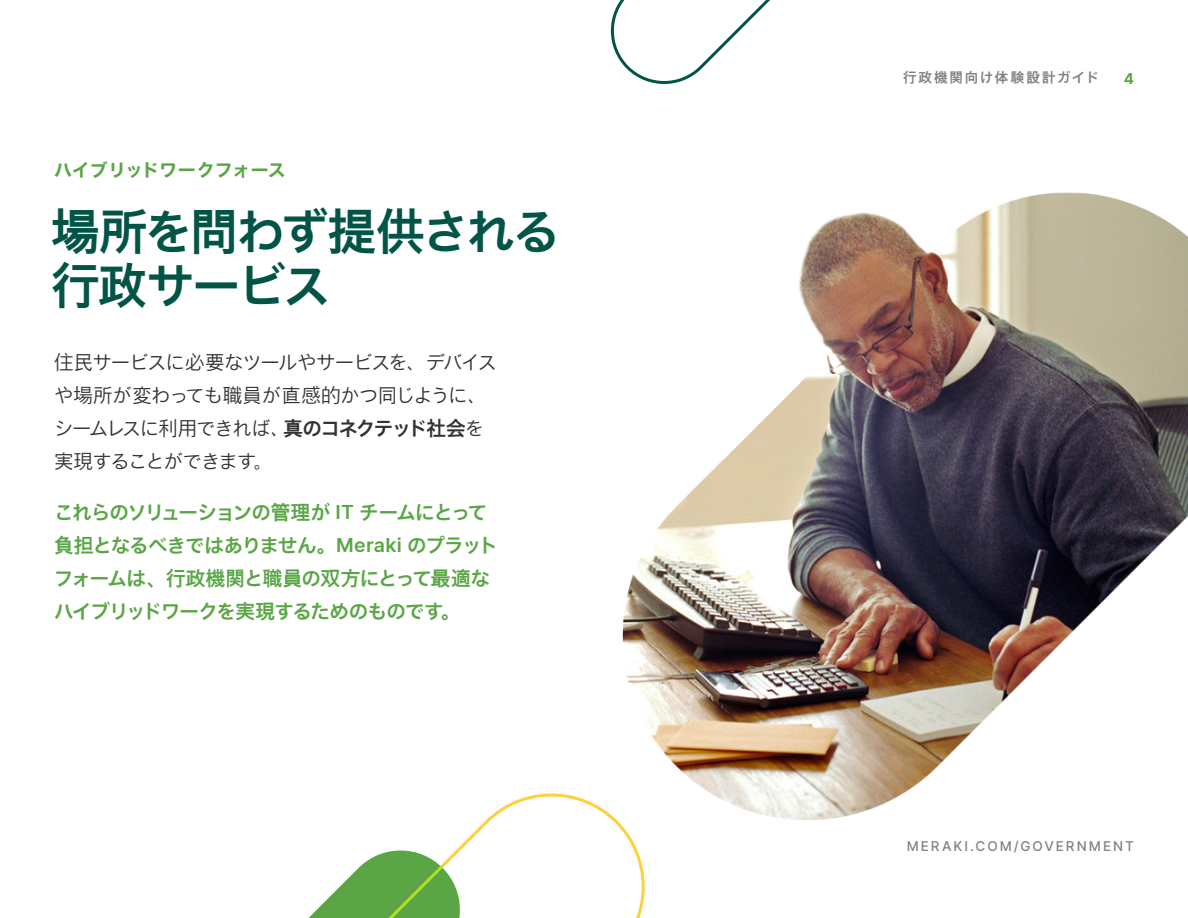
<style>
.page{position:relative;width:1188px;height:918px;background:#fff}
.page>*{position:absolute;margin:0;border:0;box-sizing:border-box;transform-origin:0 0}
._2_-_Heading{font:48px/54px "Cisco Sans JPN Medium";letter-spacing:-.05em;color:#025546}
.P1{font:19.5px/33px "Cisco Sans JPN Medium";letter-spacing:-.045em;color:#5aa646}
.P1-2{font:19.5px/33px "Cisco Sans JPN Light";letter-spacing:-.055em;color:#333}
._5_-_Heading{font:18px "Cisco Sans JPN Bold";letter-spacing:-.005em;color:#5aa646}
.t1{font:700 15px "Inter";color:#5aa646}
.t2{font:500 13.5px "Inter";letter-spacing:.15em;color:#808285}
.t3{font:13.5px "Cisco Sans JPN Medium";letter-spacing:.13em;color:#808285}
.s1{font-family:"Cisco Sans JPN Medium"}
.s2{font-family:"Inter";font-weight:600}
</style>
<div class="page">
<img style="left:622px;top:192px;width:566px;height:628px">
<svg style="left:610px;top:0;width:160px;height:84px"></svg>
<svg style="left:308px;top:786px;width:348px;height:132px"></svg>
<p class="_5_-_Heading" style="left:54px;top:158px;width:233px">ハイブリッドワークフォース</p>
<p class="_2_-_Heading" style="left:51px;top:206px;width:511px">場所を問わず提供される行政サービス</p>
<p class="P1-2" style="left:54px;top:347px;width:445px">住民サービスに必要なツールやサービスを、デバイスや場所が変わっても職員が直感的かつ同じように、シームレスに利用できれば、<span class="s1">真のコネクテッド社会</span>を実現することができます。</p>
<p class="P1" style="left:54px;top:496px;width:445px">これらのソリューションの管理が <span class="s2">IT</span> チームにとって負担となるべきではありません。<span class="s2">Meraki</span> のプラットフォームは、行政機関と職員の双方にとって最適なハイブリッドワークを実現するためのものです。</p>
<p class="t3" style="left:903px;top:69px;width:197px">行政機関向け体験設計ガイド</p>
<p class="t1" style="left:1124px;top:68px;width:12px">4</p>
<p class="t2" style="left:907px;top:836px;width:229px">MERAKI.COM/GOVERNMENT</p>
</div>
